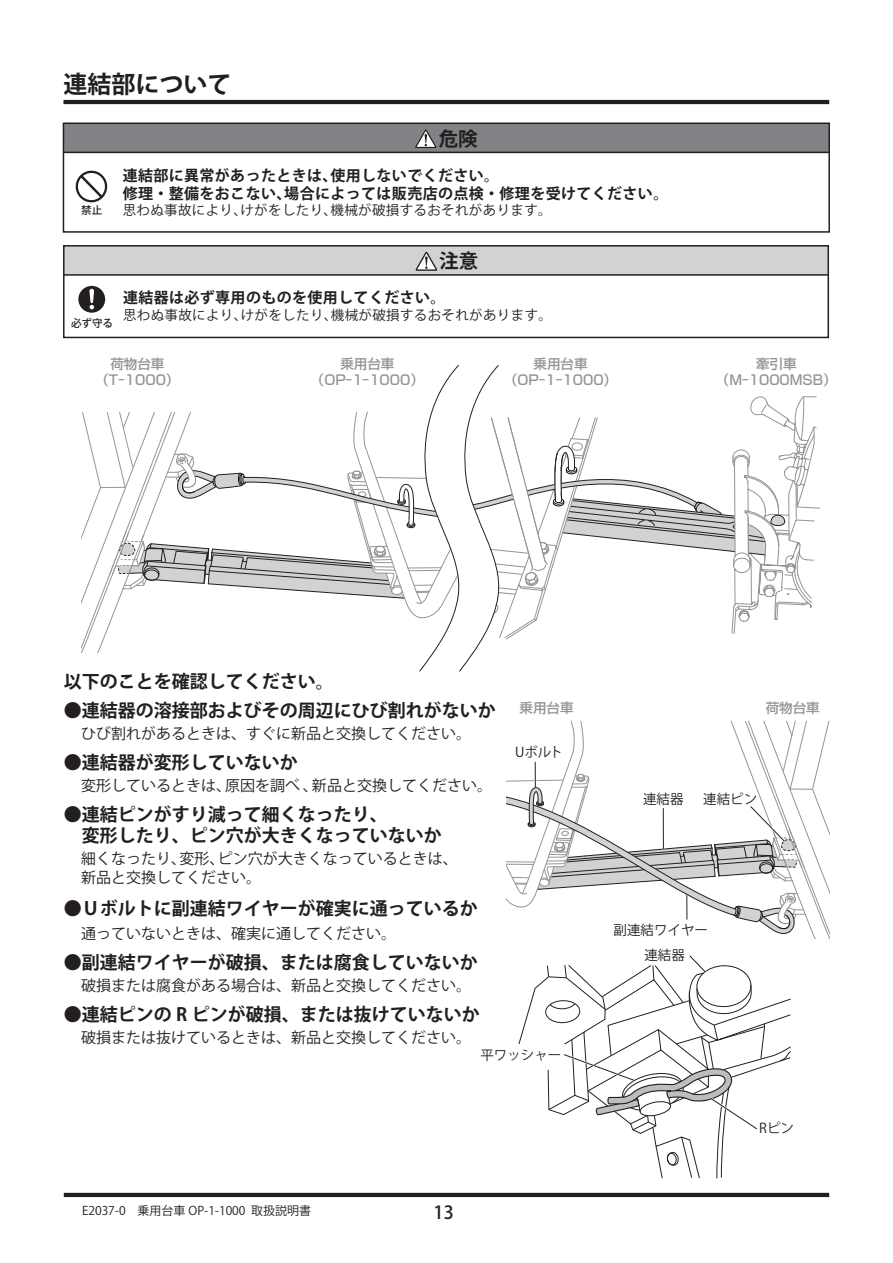
<style>
.page{position:relative;width:893px;height:1263px;background:#fff}
.page>*{position:absolute;margin:0;border:0;box-sizing:border-box;transform-origin:0 0}
.t1{font:700 24px "Koz Go Pro";color:#231f20}
.t2{font:700 19.5px "Koz Go Pro";color:#231f20}
.t3{font:700 18px/21px "Koz Go Pro";color:#231f20}
.t4{font:500 18px "Koz Go Pro";color:#231f20}
.t5{font:15px/19.5px "Koz Go Pro";color:#231f20}
.t6{font:700 15px/18px "Koz Go Pro";letter-spacing:.025em;color:#231f20}
.t7{font:13.5px "Koz Go Pro";letter-spacing:.025em;color:#231f20}
.t8{font:500 13.5px/16.5px "Shin Go Pro";color:#939598;text-align:center}
.t9{font:13.5px "Koz Go Pro";color:#231f20}
.t10{font:12px "Koz Go Pro";color:#231f20}
.t11{font:500 10.5px "Koz Go Pro";color:#231f20}
</style>
<div class="page">
<hr style="left:63px;top:100px;width:766px;height:4px;background:#231f20">
<div style="left:63px;top:123px;width:766px;height:29px;background:#808285"></div>
<hr style="left:63px;top:152px;width:766px;height:1px;background:#231f20">
<svg style="left:415px;top:129px;width:22px;height:19px"></svg>
<div style="left:63px;top:123px;width:767px;height:110px;border:2px solid #231f20"></div>
<svg style="left:506px;top:720px;width:324px;height:218px"></svg>
<svg style="left:75px;top:170px;width:746px;height:502px"></svg>
<div style="left:63px;top:245px;width:766px;height:93px;border:2px solid #231f20"></div>
<hr style="left:64px;top:274px;width:764px;height:2px;background:#231f20">
<svg style="left:518px;top:955px;width:273px;height:224px"></svg>
<hr style="left:64px;top:1193px;width:765px;height:4px;background:#231f20">
<h1 class="t1" style="left:63px;top:69px;width:169px">連結部について</h1>
<h2 class="t2" style="left:439px;top:126px;width:40px">危険</h2>
<p class="t6" style="left:123px;top:167px;width:547px">連結部に異常があったときは、使用しないでください。<br>修理・整備をおこない、場合によっては販売店の点検・修理を受けてください。</p>
<p class="t11" style="left:81px;top:203px;width:22px">禁止</p>
<p class="t7" style="left:123px;top:202px;width:430px">思わぬ事故により、けがをしたり、機械が破損するおそれがあります。</p>
<p class="t11" style="left:71px;top:317px;width:43px">必ず守る</p>
<h2 class="t2" style="left:439px;top:248px;width:40px">注意</h2>
<p class="t6" style="left:123px;top:289px;width:324px">連結器は必ず専用のものを使用してください。</p>
<p class="t7" style="left:123px;top:306px;width:430px">思わぬ事故により、けがをしたり、機械が破損するおそれがあります。</p>
<p class="t8" style="left:95px;top:354px;width:85px">荷物台車（T-1000）</p>
<p class="t8" style="left:716px;top:354px;width:122px">牽引車（M-1000MSB）</p>
<p class="t8" style="left:311px;top:354px;width:114px">乗用台車（OP-1-1000）</p>
<p class="t8" style="left:504px;top:354px;width:114px">乗用台車（OP-1-1000）</p>
<p class="t3" style="left:64px;top:671px;width:271px">以下のことを確認してください。</p>
<p class="t3" style="left:64px;top:700px;width:434px">●連結器の溶接部およびその周辺にひび割れがないか</p>
<p class="t5" style="left:81px;top:724px;width:391px">ひび割れがあるときは、すぐに新品と交換してください。</p>
<p class="t3" style="left:64px;top:753px;width:235px">●連結器が変形していないか</p>
<p class="t3" style="left:64px;top:804px;width:380px">●連結ピンがすり減って細くなったり、<br>　変形したり、ピン穴が大きくなっていないか</p>
<p class="t5" style="left:81px;top:776px;width:412px">変形しているときは、原因を調べ、新品と交換してください。</p>
<p class="t5" style="left:81px;top:849px;width:378px">細くなったり、変形、ピン穴が大きくなっているときは、新品と交換してください。</p>
<p class="t3" style="left:64px;top:899px;width:416px">●Ｕボルトに副連結ワイヤーが確実に通っているか</p>
<p class="t5" style="left:81px;top:924px;width:316px">通っていないときは、確実に通してください。</p>
<p class="t3" style="left:64px;top:953px;width:416px">●副連結ワイヤーが破損、または腐食していないか</p>
<p class="t5" style="left:81px;top:976px;width:391px">破損または腐食がある場合は、新品と交換してください。</p>
<p class="t3" style="left:64px;top:1004px;width:418px">●連結ピンの R ピンが破損、または抜けていないか</p>
<p class="t5" style="left:81px;top:1028px;width:391px">破損または抜けているときは、新品と交換してください。</p>
<p class="t8" style="left:520px;top:698px;width:55px">乗用台車</p>
<p class="t8" style="left:766px;top:698px;width:55px">荷物台車</p>
<p class="t7" style="left:515px;top:743px;width:49px">Uボルト</p>
<p class="t7" style="left:643px;top:790px;width:42px">連結器</p>
<p class="t7" style="left:703px;top:790px;width:55px">連結ピン</p>
<p class="t9" style="left:614px;top:921px;width:96px">副連結ワイヤー</p>
<p class="t7" style="left:644px;top:946px;width:42px">連結器</p>
<p class="t7" style="left:480px;top:1046px;width:82px">平ワッシャー</p>
<p class="t10" style="left:82px;top:1202px;width:230px">E2037-0　乗用台車 OP-1-1000 取扱説明書</p>
<p class="t4" style="left:434px;top:1200px;width:22px">13</p>
<p class="t7" style="left:759px;top:1119px;width:36px">Rピン</p>
</div>
